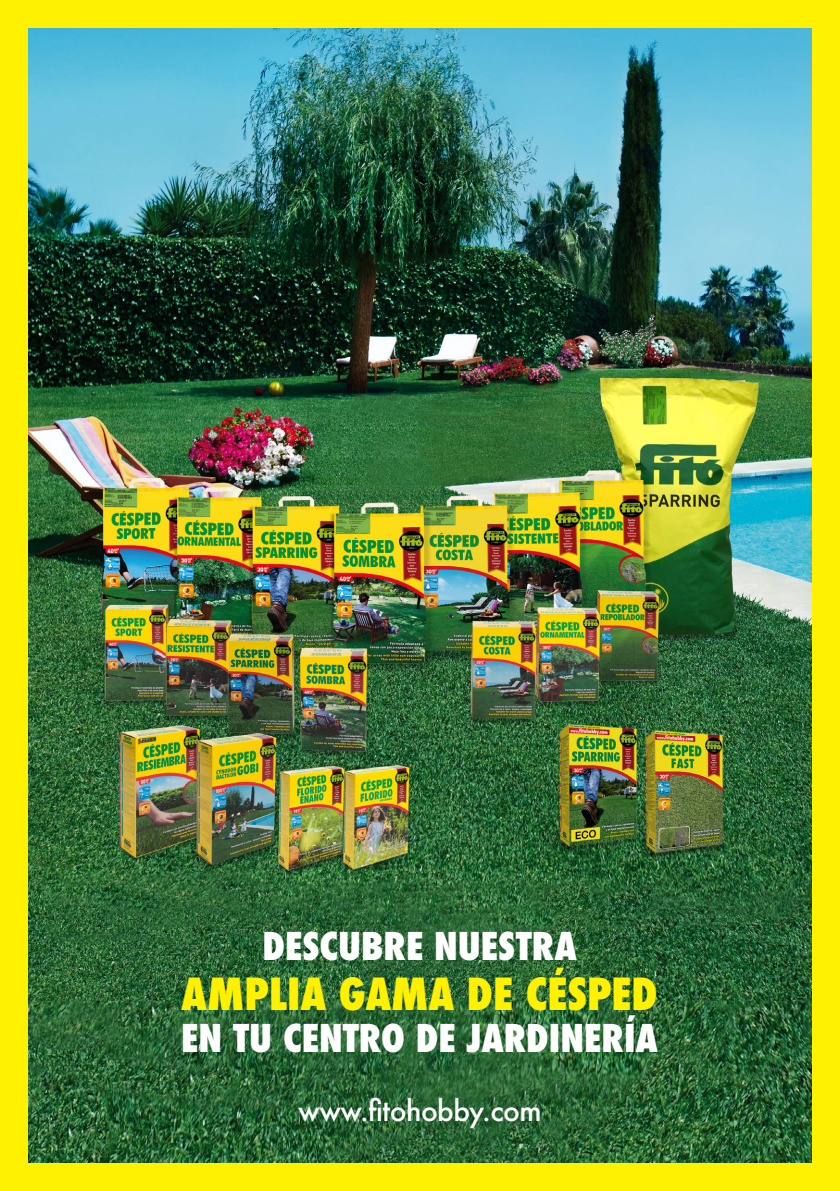
<style>
.page{position:relative;width:840px;height:1191px;background:#fff}
.page>*{position:absolute;margin:0;border:0;box-sizing:border-box;transform-origin:0 0}
.t1{font:800 43px "Futura ND Cn";color:#fff101}
.t2{font:800 37.2px "Futura ND Cn";color:#fff}
.t3{font:500 28px "Futura ND";letter-spacing:-.02em;color:#fff}
</style>
<div class="page">
<div style="left:0;top:0;width:839px;height:1191px;background:#fff101"></div>
<img style="left:28px;top:28px;width:783px;height:1134px">
<p class="t2" style="left:262px;top:922px;width:316px">DESCUBRE NUESTRA</p>
<p class="t1" style="left:181px;top:966px;width:477px">AMPLIA GAMA DE CÉSPED</p>
<p class="t2" style="left:181px;top:1014px;width:478px">EN TU CENTRO DE JARDINERÍA</p>
<p class="t3" style="left:298px;top:1091px;width:245px">www.fitohobby.com</p>
</div>
